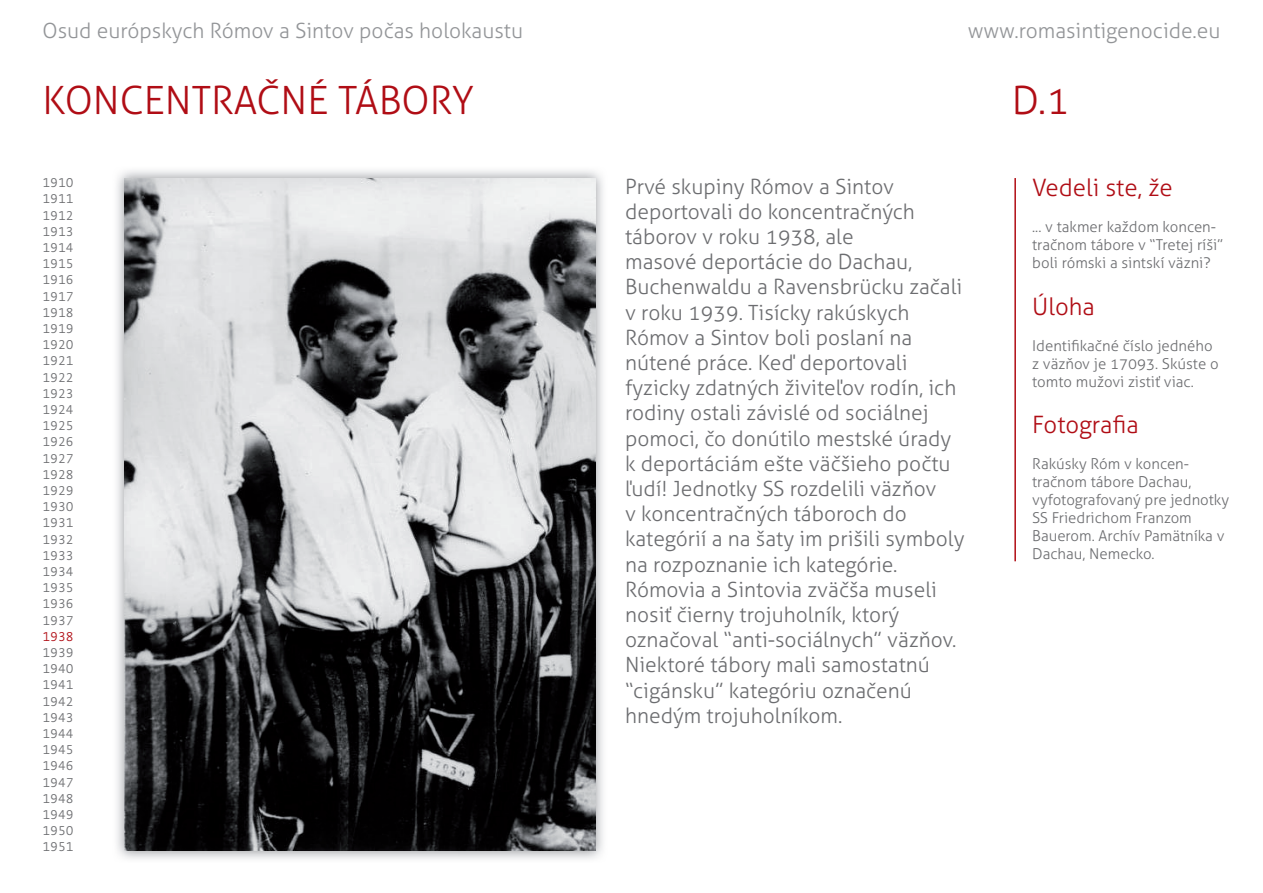
<style>
.page{position:relative;width:1263px;height:893px;background:#fff}
.page>*{position:absolute;margin:0;border:0;box-sizing:border-box;transform-origin:0 0}
.t1{font:300 39px "Aller";color:#b00d15}
.t2{font:300 24px "Aller";color:#b00d15}
.t3{font:300 21px/25.2px "Aller";color:#6c6d70}
.t4{font:300 21px "Aller";color:#939598}
.t5{font:300 15px/18px "Aller";color:#6c6d70}
.t6{font:300 13.5px/16.2px "Strada TF";color:#6c6d70;text-align:justify}
.t7{font:300 13.5px "Strada TF";color:#b00d15}
</style>
<div class="page">
<img style="left:117px;top:170px;width:486px;height:689px">
<img style="left:124px;top:178px;width:471px;height:672px">
<hr style="left:1014px;top:178px;width:2px;height:383px;background:#b00d15">
<p class="t4" style="left:43px;top:18px;width:482px">Osud európskych Rómov a Sintov počas holokaustu</p>
<p class="t4" style="left:968px;top:18px;width:254px">www.romasintigenocide.eu</p>
<h1 class="t1" style="left:43px;top:76px;width:433px">KONCENTRAČNÉ TÁBORY</h1>
<h1 class="t1" style="left:1012px;top:76px;width:59px">D.1</h1>
<p class="t6" style="left:43px;top:175px;width:33px">1910<br>1911<br>1912<br>1913<br>1914<br>1915<br>1916<br>1917<br>1918<br>1919<br>1920<br>1921<br>1922<br>1923<br>1924<br>1925<br>1926<br>1927<br>1928<br>1929<br>1930<br>1931<br>1932<br>1933<br>1934<br>1935<br>1936<br>1937</p>
<p class="t7" style="left:43px;top:629px;width:33px">1938</p>
<p class="t6" style="left:43px;top:644px;width:33px">1939<br>1940<br>1941<br>1942<br>1943<br>1944<br>1945<br>1946<br>1947<br>1948<br>1949<br>1950<br>1951</p>
<p class="t3" style="left:625px;top:174px;width:341px">Prvé skupiny Rómov a Sintov deportovali do koncentračných táborov v roku 1938, ale<br>masové deportácie do Dachau,<br>Buchenwaldu a Ravensbrücku začali v roku 1939. Tisícky rakúskych<br>Rómov a Sintov boli poslaní na nútené práce. Keď deportovali fyzicky zdatných živiteľov rodín, ich rodiny ostali závislé od sociálnej pomoci, čo donútilo mestské úrady k deportáciám ešte väčšieho počtu ľudí! Jednotky SS rozdelili väzňov<br>v koncentračných táboroch do kategórií a na šaty im prišili symboly na rozpoznanie ich kategórie.<br>Rómovia a Sintovia zväčša museli nosiť čierny trojuholník, ktorý označoval “anti-sociálnych” väzňov.<br>Niektoré tábory mali samostatnú “cigánsku” kategóriu označenú hnedým trojuholníkom.</p>
<p class="t2" style="left:1032px;top:173px;width:142px">Vedeli ste, že</p>
<p class="t5" style="left:1032px;top:217px;width:193px">... v takmer každom koncen&shy;tračnom tábore v “Tretej ríši” boli rómski a sintskí väzni?</p>
<p class="t2" style="left:1032px;top:292px;width:64px">Úloha</p>
<p class="t5" style="left:1032px;top:336px;width:188px">Identifikačné číslo jedného z väzňov je 17093. Skúste o tomto mužovi zistiť viac.</p>
<p class="t2" style="left:1032px;top:410px;width:108px">Fotografia</p>
<p class="t5" style="left:1032px;top:455px;width:198px">Rakúsky Róm v koncen&shy;tračnom tábore Dachau, vyfotografovaný pre jednotky<br>SS Friedrichom Franzom<br>Bauerom. Archív Pamätníka v<br>Dachau, Nemecko.</p>
</div>
